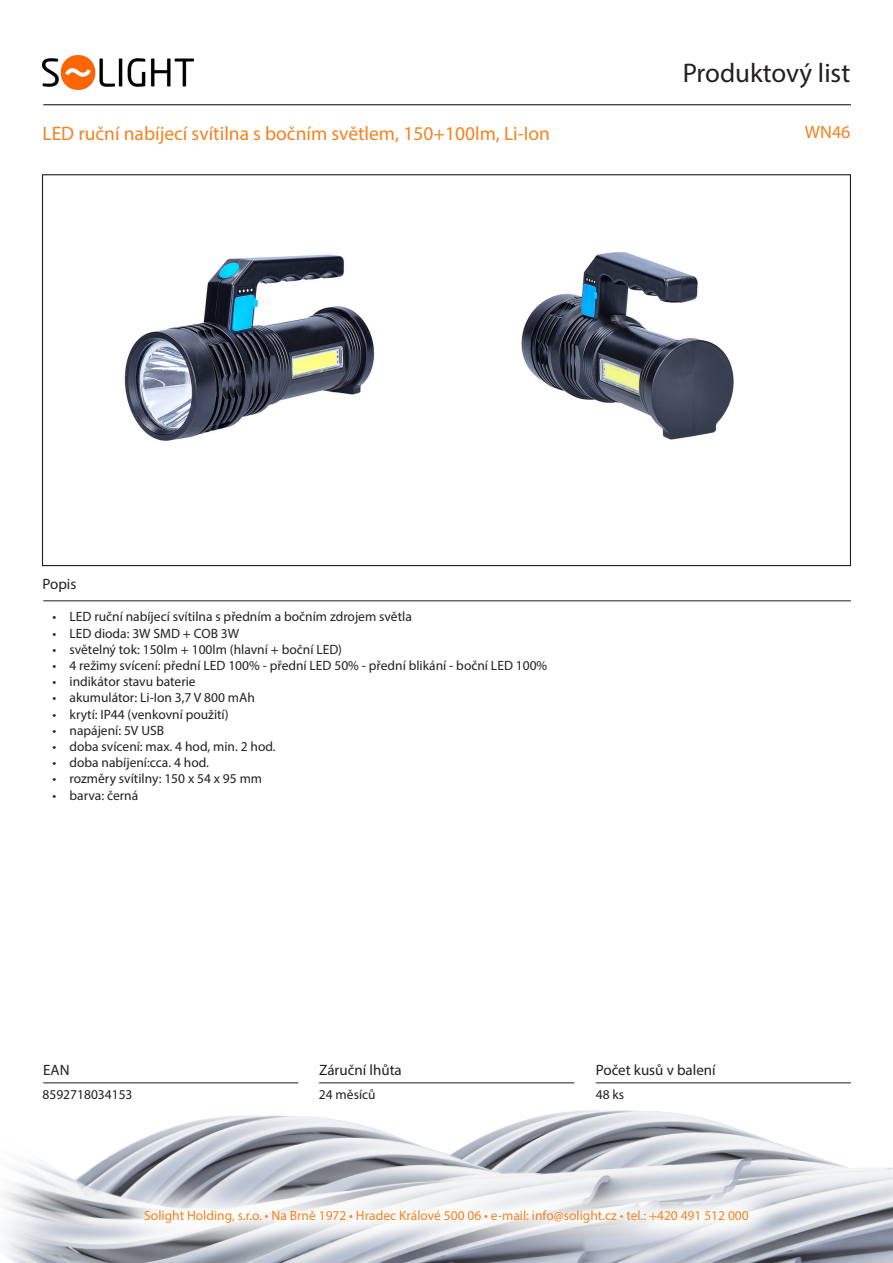
<style>
.page{position:relative;width:893px;height:1263px;background:#fff}
.page>*{position:absolute;margin:0;border:0;box-sizing:border-box;transform-origin:0 0}
.t1{font:27px "Myriad Pro";color:#231f20}
.t2{font:19.5px "Myriad Pro";color:#f58220}
.Kód_produktu{font:18px "Myriad Pro";color:#f58220}
.t3{font:15px "Myriad Pro";color:#231f20}
.t4{font:13.5px "Myriad Pro";color:#231f20}
.t5{font:13.5px "Myriad Pro";color:#f58220}
</style>
<div class="page">
<img style="left:3px;top:1082px;width:890px;height:181px">
<hr style="left:43px;top:104px;width:808px;height:1px;background:#231f20">
<hr style="left:43px;top:600px;width:808px;height:1px;background:#231f20">
<hr style="left:596px;top:1082px;width:255px;height:1px;background:#231f20">
<hr style="left:319px;top:1082px;width:255px;height:1px;background:#231f20">
<hr style="left:43px;top:1082px;width:255px;height:1px;background:#231f20">
<svg style="left:109px;top:1175px;width:674px;height:83px"></svg>
<img style="left:124px;top:254px;width:251px;height:187px">
<img style="left:521px;top:252px;width:213px;height:188px">
<img style="left:43px;top:55px;width:150px;height:34px">
<h1 class="t1" style="left:683px;top:56px;width:169px">Produktový list</h1>
<p class="t2" style="left:43px;top:121px;width:509px">LED ruční nabíjecí svítilna s bočním světlem, 150+100lm, Li-Ion</p>
<p class="Kód_produktu" style="left:805px;top:121px;width:47px">WN46</p>
<p class="t3" style="left:43px;top:575px;width:35px">Popis</p>
<p class="t4" style="left:53px;top:608px;width:361px">• LED ruční nabíjecí svítilna s předním a bočním zdrojem světla</p>
<p class="t4" style="left:53px;top:625px;width:188px">• LED dioda: 3W SMD + COB 3W</p>
<p class="t4" style="left:53px;top:641px;width:291px">• světelný tok: 150lm + 100lm (hlavní + boční LED)</p>
<p class="t4" style="left:53px;top:657px;width:496px">• 4 režimy svícení: přední LED 100% - přední LED 50% - přední blikání - boční LED 100%</p>
<p class="t4" style="left:53px;top:673px;width:145px">• indikátor stavu baterie</p>
<p class="t4" style="left:53px;top:689px;width:204px">• akumulátor: Li-Ion 3,7 V 800 mAh</p>
<p class="t4" style="left:53px;top:706px;width:178px">• krytí: IP44 (venkovní použití)</p>
<p class="t4" style="left:53px;top:722px;width:113px">• napájení: 5V USB</p>
<p class="t4" style="left:53px;top:738px;width:225px">• doba svícení: max. 4 hod, min. 2 hod.</p>
<p class="t4" style="left:53px;top:754px;width:158px">• doba nabíjení:cca. 4 hod.</p>
<p class="t4" style="left:53px;top:770px;width:211px">• rozměry svítilny: 150 x 54 x 95 mm</p>
<p class="t4" style="left:53px;top:787px;width:87px">• barva: černá</p>
<p class="t3" style="left:43px;top:1060px;width:28px">EAN</p>
<p class="t3" style="left:319px;top:1060px;width:84px">Záruční lhůta</p>
<p class="t3" style="left:596px;top:1060px;width:121px">Počet kusů v balení</p>
<p class="t4" style="left:43px;top:1086px;width:92px">8592718034153</p>
<p class="t4" style="left:319px;top:1086px;width:58px">24 měsíců</p>
<p class="t4" style="left:596px;top:1086px;width:30px">48 ks</p>
<p class="t5" style="left:144px;top:1207px;width:606px">Solight Holding, s.r.o. • Na Brně 1972 • Hradec Králové 500 06 • e-mail: info@solight.cz • tel.: +420 491 512 000</p>
</div>
